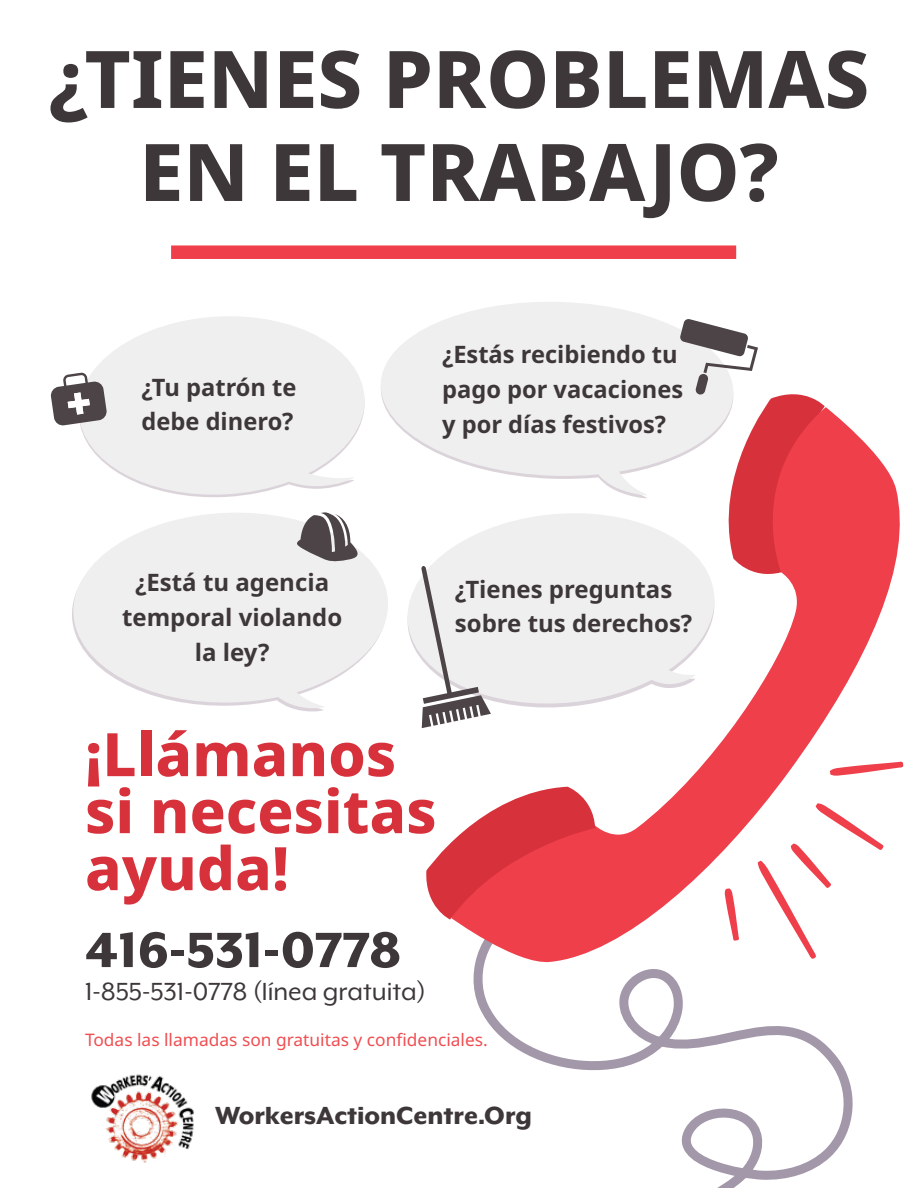
<style>
.page{position:relative;width:918px;height:1188px;background:#fff}
.page>*{position:absolute;margin:0;border:0;box-sizing:border-box;transform-origin:0 0}
.t1{font:800 79.5px/93px "Noto Sans";color:#3d3739;text-align:center}
.t2{font:800 60px/57px "Noto Sans";color:#d7313c}
.t3{font:800 57px "Mr Eaves XL Mod OT";color:#3d3739}
.t4{font:28.5px "Mr Eaves XL Mod OT";color:#3d3739}
.t5{font:800 28.5px "Mr Eaves XL Mod OT";color:#3d3739}
.t6{font:700 24px/35px "Noto Sans";color:#3d3739}
.t7{font:17.25px "Noto Sans";color:#f04d51}
</style>
<div class="page">
<svg style="left:407px;top:549px;width:44px;height:109px"></svg>
<svg style="left:421px;top:566px;width:30px;height:162px"></svg>
<svg style="left:72px;top:513px;width:316px;height:197px;fill:#f0efef"></svg>
<svg style="left:296px;top:512px;width:67px;height:51px"></svg>
<svg style="left:80px;top:316px;width:285px;height:181px;fill:#f0efef"></svg>
<svg style="left:50px;top:372px;width:57px;height:54px"></svg>
<svg style="left:473px;top:965px;width:380px;height:223px"></svg>
<svg style="left:451px;top:407px;width:453px;height:558px"></svg>
<svg style="left:426px;top:787px;width:169px;height:133px"></svg>
<svg style="left:830px;top:762px;width:73px;height:14px"></svg>
<svg style="left:758px;top:803px;width:125px;height:156px"></svg>
<svg style="left:724px;top:888px;width:15px;height:53px"></svg>
<svg style="left:381px;top:302px;width:299px;height:194px;fill:#f0efef"></svg>
<svg style="left:680px;top:319px;width:145px;height:261px"></svg>
<div style="left:171px;top:245px;width:565px;height:14px;background:#ef3f4b"></div>
<img style="left:91px;top:1074px;width:103px;height:89px">
<h1 class="t1" style="left:49px;top:33px;width:822px">¿TIENES PROBLEMAS<br>EN EL TRABAJO?</h1>
<p class="t6" style="left:142px;top:371px;width:156px;line-height:34px">¿Tu patrón te debe dinero?</p>
<p class="t6" style="left:122px;top:565px;width:222px;text-align:center">¿Está tu agencia temporal violando la ley?</p>
<p class="t6" style="left:442px;top:337px;width:243px">¿Estás recibiendo tu pago por vacaciones y por días festivos?</p>
<p class="t6" style="left:455px;top:572px;width:239px">¿Tienes preguntas sobre tus derechos?</p>
<h2 class="t2" style="left:85px;top:727px;width:353px">¡Llámanos si necesitas ayuda!</h2>
<h3 class="t3" style="left:85px;top:921px;width:318px">416-531-0778</h3>
<p class="t4" style="left:85px;top:978px;width:342px">1-855-531-0778 (línea gratuita)</p>
<p class="t7" style="left:85px;top:1028px;width:404px">Todas las llamadas son gratuitas y confidenciales.</p>
<p class="t5" style="left:215px;top:1101px;width:318px">WorkersActionCentre.Org</p>
</div>
